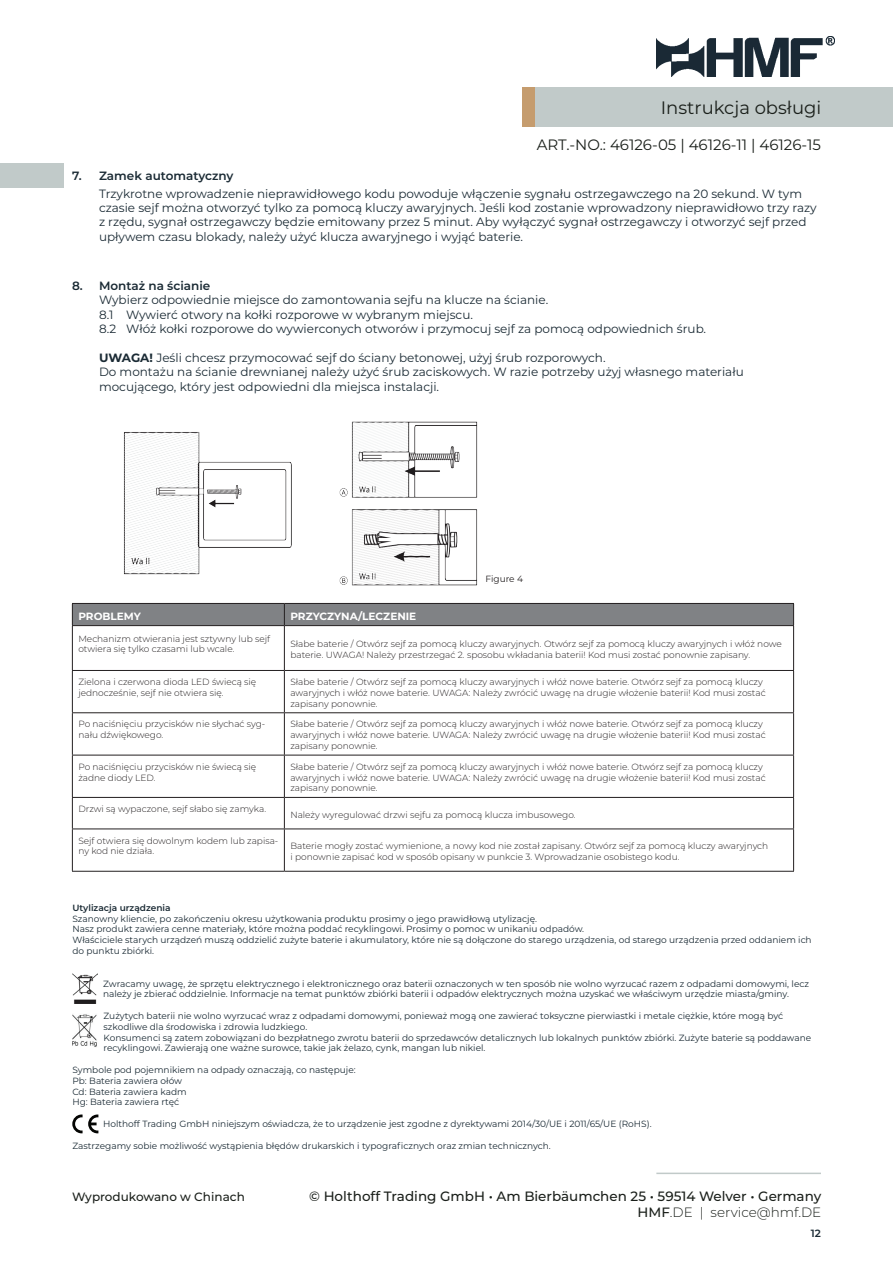
<style>
.page{position:relative;width:893px;height:1263px;background:#fff}
.page>*{position:absolute;margin:0;border:0;box-sizing:border-box;transform-origin:0 0}
.t1{font:18px "Montserrat";color:#1a1f1a}
.t2{font:15px "Montserrat";color:#1a1f1a}
.t3{font:500 13.5px/16.2px "Montserrat";color:#1a1f1a;text-align:right}
.t4{font:12px/14.4px "Montserrat";color:#1a2a34}
.t5{font:600 12px "Montserrat";color:#1a2a34}
.t6{font:500 12px "Montserrat";color:#1a1f1a}
.t7{font:700 10.5px "Montserrat";color:#fff}
.t8{font:600 10.5px "Montserrat";color:#1a2a34}
.t9{font:300 9px/10.8px "Montserrat";color:#231f20}
.t10{font:9px/10.8px "Montserrat";color:#1a2a34}
.t11{font:600 9px "Montserrat";color:#1a2a34}
.t12{font:9px "Montserrat";color:#231f20}
.s1{font-weight:700}
.s2{font-weight:300}
</style>
<div class="page">
<div style="left:534px;top:87px;width:359px;height:39px;background:#c1cac9"></div>
<div style="left:522px;top:87px;width:12px;height:39px;background:#c59c6e"></div>
<img style="left:656px;top:36px;width:178px;height:40px">
<hr style="left:656px;top:1172px;width:165px;height:2px;background:#c1cac9">
<div style="left:0;top:163px;width:63px;height:25px;background:#c1cac9"></div>
<img style="left:124px;top:421px;width:354px;height:165px">
<hr style="left:72px;top:829px;width:1px;height:42px;background:#231f20">
<hr style="left:72px;top:871px;width:212px;height:1px;background:#231f20">
<hr style="left:72px;top:626px;width:1px;height:44px;background:#231f20">
<hr style="left:72px;top:670px;width:212px;height:1px;background:#231f20">
<hr style="left:72px;top:671px;width:1px;height:41px;background:#231f20">
<hr style="left:72px;top:713px;width:1px;height:42px;background:#231f20">
<hr style="left:72px;top:755px;width:1px;height:42px;background:#231f20">
<hr style="left:72px;top:712px;width:212px;height:1px;background:#231f20">
<hr style="left:72px;top:755px;width:212px;height:1px;background:#231f20">
<hr style="left:72px;top:797px;width:212px;height:1px;background:#231f20">
<hr style="left:72px;top:798px;width:1px;height:30px;background:#231f20">
<hr style="left:72px;top:828px;width:212px;height:1px;background:#231f20">
<hr style="left:284px;top:626px;width:1px;height:44px;background:#231f20">
<hr style="left:793px;top:626px;width:1px;height:44px;background:#231f20">
<hr style="left:284px;top:670px;width:510px;height:1px;background:#231f20">
<hr style="left:284px;top:671px;width:1px;height:41px;background:#231f20">
<hr style="left:793px;top:671px;width:1px;height:41px;background:#231f20">
<hr style="left:284px;top:713px;width:1px;height:42px;background:#231f20">
<hr style="left:793px;top:713px;width:1px;height:42px;background:#231f20">
<hr style="left:284px;top:755px;width:1px;height:42px;background:#231f20">
<hr style="left:793px;top:755px;width:1px;height:42px;background:#231f20">
<hr style="left:284px;top:712px;width:510px;height:1px;background:#231f20">
<hr style="left:284px;top:755px;width:510px;height:1px;background:#231f20">
<hr style="left:284px;top:797px;width:510px;height:1px;background:#231f20">
<hr style="left:284px;top:798px;width:1px;height:30px;background:#231f20">
<hr style="left:793px;top:798px;width:1px;height:30px;background:#231f20">
<hr style="left:284px;top:828px;width:510px;height:1px;background:#231f20">
<hr style="left:284px;top:829px;width:1px;height:42px;background:#231f20">
<hr style="left:793px;top:829px;width:1px;height:42px;background:#231f20">
<hr style="left:284px;top:871px;width:510px;height:1px;background:#231f20">
<svg style="left:72px;top:603px;width:722px;height:23px;background:#797a7d"></svg>
<hr style="left:72px;top:625px;width:212px;height:1px;background:#231f20">
<img style="left:72px;top:973px;width:25px;height:31px">
<img style="left:72px;top:1014px;width:25px;height:33px">
<svg style="left:72px;top:1114px;width:26px;height:19px"></svg>
<h1 class="t1" style="left:661px;top:95px;width:162px">Instrukcja obsługi</h1>
<h2 class="t2" style="left:537px;top:134px;width:286px">ART.-NO.: 46126-05 | 46126-11 | 46126-15</h2>
<h3 class="t5" style="left:72px;top:167px;width:163px">7. Zamek automatyczny</h3>
<p class="t4" style="left:99px;top:186px;width:719px">Trzykrotne wprowadzenie nieprawidłowego kodu powoduje włączenie sygnału ostrzegawczego na 20 sekund. W tym czasie sejf można otworzyć tylko za pomocą kluczy awaryjnych. Jeśli kod zostanie wprowadzony nieprawidłowo trzy razy z rzędu, sygnał ostrzegawczy będzie emitowany przez 5 minut. Aby wyłączyć sygnał ostrzegawczy i otworzyć sejf przed upływem czasu blokady, należy użyć klucza awaryjnego i wyjąć baterie.</p>
<h3 class="t5" style="left:72px;top:277px;width:140px">8. Montaż na ścianie</h3>
<h3 class="t4" style="left:99px;top:292px;width:609px">Wybierz odpowiednie miejsce do zamontowania sejfu na klucze na ścianie.<br>8.1 Wywierć otwory na kołki rozporowe w wybranym miejscu.<br>8.2 Włóż kołki rozporowe do wywierconych otworów i przymocuj sejf za pomocą odpowiednich śrub.</h3>
<p class="t4" style="left:99px;top:350px;width:646px"><span class="s1">UWAGA!</span> Jeśli chcesz przymocować sejf do ściany betonowej, użyj śrub rozporowych.<br>Do montażu na ścianie drewnianej należy użyć śrub zaciskowych. W razie potrzeby użyj własnego materiału mocującego, który jest odpowiedni dla miejsca instalacji.</p>
<p class="t12" style="left:486px;top:573px;width:39px">Figure 4</p>
<p class="t7" style="left:78px;top:608px;width:64px">PROBLEMY</p>
<p class="t7" style="left:290px;top:608px;width:127px">PRZYCZYNA/LECZENIE</p>
<p class="t9" style="left:78px;top:633px;width:193px">Mechanizm otwierania jest sztywny lub sejf otwiera się tylko czasami lub wcale.</p>
<p class="t9" style="left:290px;top:638px;width:493px">Słabe baterie / Otwórz sejf za pomocą kluczy awaryjnych. Otwórz sejf za pomocą kluczy awaryjnych i włóż nowe baterie. UWAGA! Należy przestrzegać 2. sposobu wkładania baterii! Kod musi zostać ponownie zapisany.</p>
<p class="t9" style="left:78px;top:676px;width:179px">Zielona i czerwona dioda LED świecą się jednocześnie, sejf nie otwiera się.</p>
<p class="t9" style="left:290px;top:676px;width:477px">Słabe baterie / Otwórz sejf za pomocą kluczy awaryjnych i włóż nowe baterie. Otwórz sejf za pomocą kluczy awaryjnych i włóż nowe baterie. UWAGA: Należy zwrócić uwagę na drugie włożenie baterii! Kod musi zostać zapisany ponownie.</p>
<p class="t9" style="left:78px;top:719px;width:188px">Po naciśnięciu przycisków nie słychać syg&shy;nału dźwiękowego.</p>
<p class="t9" style="left:290px;top:719px;width:477px">Słabe baterie / Otwórz sejf za pomocą kluczy awaryjnych i włóż nowe baterie. Otwórz sejf za pomocą kluczy awaryjnych i włóż nowe baterie. UWAGA: Należy zwrócić uwagę na drugie włożenie baterii! Kod musi zostać zapisany ponownie.</p>
<p class="t9" style="left:78px;top:761px;width:179px">Po naciśnięciu przycisków nie świecą się żadne diody LED.</p>
<p class="t9" style="left:290px;top:761px;width:477px">Słabe baterie / Otwórz sejf za pomocą kluczy awaryjnych i włóż nowe baterie. Otwórz sejf za pomocą kluczy awaryjnych i włóż nowe baterie. UWAGA: Należy zwrócić uwagę na drugie włożenie baterii! Kod musi zostać zapisany ponownie.</p>
<p class="t9" style="left:78px;top:803px;width:189px">Drzwi są wypaczone, sejf słabo się zamyka.</p>
<p class="t9" style="left:290px;top:809px;width:287px">Należy wyregulować drzwi sejfu za pomocą klucza imbusowego.</p>
<p class="t9" style="left:78px;top:835px;width:202px">Sejf otwiera się dowolnym kodem lub zapisa&shy;ny kod nie działa.</p>
<p class="t9" style="left:290px;top:840px;width:479px">Baterie mogły zostać wymienione, a nowy kod nie został zapisany. Otwórz sejf za pomocą kluczy awaryjnych i ponownie zapisać kod w sposób opisany w punkcie 3. Wprowadzanie osobistego kodu.</p>
<p class="t11" style="left:72px;top:901px;width:100px">Utylizacja urządzenia</p>
<p class="t10" style="left:72px;top:913px;width:741px">Szanowny kliencie, po zakończeniu okresu użytkowania produktu prosimy o jego prawidłową utylizację.<br>Nasz produkt zawiera cenne materiały, które można poddać recyklingowi. Prosimy o pomoc w unikaniu odpadów.<br>Właściciele starych urządzeń muszą oddzielić zużyte baterie i akumulatory, które nie są dołączone do starego urządzenia, od starego urządzenia przed oddaniem ich do punktu zbiórki.</p>
<p class="t10" style="left:103px;top:977px;width:707px">Zwracamy uwagę, że sprzętu elektrycznego i elektronicznego oraz baterii oznaczonych w ten sposób nie wolno wyrzucać razem z odpadami domowymi, lecz należy je zbierać oddzielnie. Informacje na temat punktów zbiórki baterii i odpadów elektrycznych można uzyskać we właściwym urzędzie miasta/gminy.</p>
<p class="t10" style="left:103px;top:1010px;width:709px">Zużytych baterii nie wolno wyrzucać wraz z odpadami domowymi, ponieważ mogą one zawierać toksyczne pierwiastki i metale ciężkie, które mogą być szkodliwe dla środowiska i zdrowia ludzkiego.<br>Konsumenci są zatem zobowiązani do bezpłatnego zwrotu baterii do sprzedawców detalicznych lub lokalnych punktów zbiórki. Zużyte baterie są poddawane recyklingowi. Zawierają one ważne surowce, takie jak żelazo, cynk, mangan lub nikiel.</p>
<p class="t10" style="left:72px;top:1064px;width:285px">Symbole pod pojemnikiem na odpady oznaczają, co następuje:<br>Pb: Bateria zawiera ołów<br>Cd: Bateria zawiera kadm<br>Hg: Bateria zawiera rtęć</p>
<p class="t10" style="left:103px;top:1118px;width:550px">Holthoff Trading GmbH niniejszym oświadcza, że to urządzenie jest zgodne z dyrektywami 2014/30/UE i 2011/65/UE (RoHS).</p>
<p class="t10" style="left:72px;top:1139px;width:480px">Zastrzegamy sobie możliwość wystąpienia błędów drukarskich i typograficznych oraz zmian technicznych.</p>
<h3 class="t6" style="left:72px;top:1188px;width:174px">Wyprodukowano w Chinach</h3>
<h3 class="t3" style="left:309px;top:1187px;width:514px">© Holthoff Trading GmbH • Am Bierbäumchen 25 • 59514 Welver • Germany<br>HMF<span class="s2">.DE | service@hmf.DE</span></h3>
<p class="t8" style="left:811px;top:1226px;width:12px">12</p>
</div>
